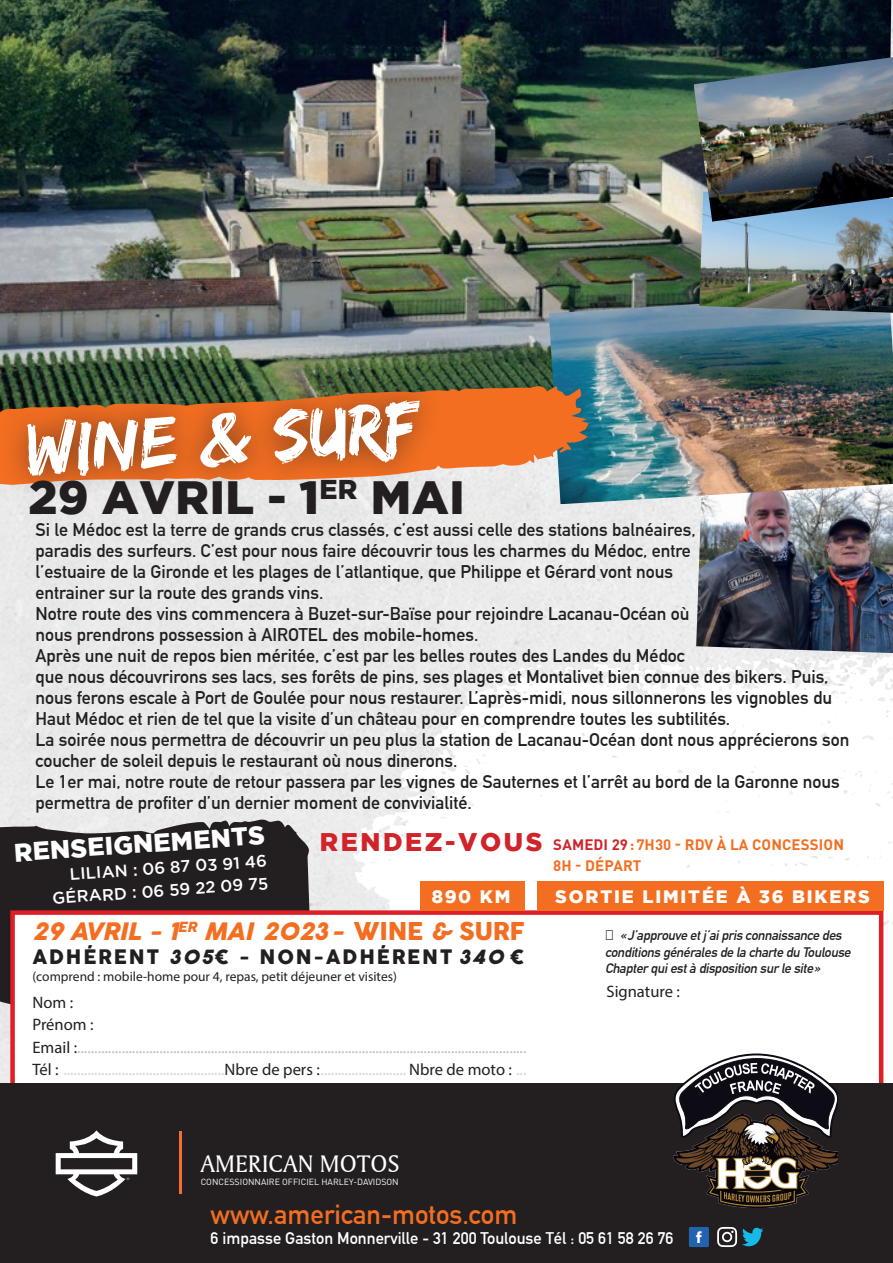
<style>
.page{position:relative;width:893px;height:1263px;background:#fff}
.page>*{position:absolute;margin:0;border:0;box-sizing:border-box;transform-origin:0 0}
.t1{font:75px "Edo SZ";color:#fff}
.t2{font:900 46.65px "Gotham";letter-spacing:.015em;color:#231f20}
.t3{font:700 27px "DIN Alternate";color:#f36e21}
.t4{font:900 25.5px "Gotham";color:#fff}
.t5{font:900 25.5px "Gotham";letter-spacing:.105em;color:#d1232a}
.t6{font:25.2px "Amerigo BT Roman A";color:#fff}
.t7{font:italic 24px "Cocogoose Pro";letter-spacing:-.01em;color:#f36e21}
.t8{font:19.5px "Cocogoose";letter-spacing:.09em;color:#231f20}
.t9{font:700 18px/21px "DIN Alternate";color:#231f20}
.t10{font:900 18px "Gotham";letter-spacing:.105em;color:#fff}
.t11{font:16.5px/22.5px "Myriad Pro";color:#bcbdc0}
.t12{font:700 16.5px "DIN Alternate";color:#fff}
.t13{font:500 16.5px/22.5px "Gotham";color:#fff;text-align:right}
.t14{font:16.5px "Myriad Pro";color:#231f20}
.t15{font:700 15px/21px "DIN Pro";letter-spacing:.01em;color:#f36e21}
.t16{font:14.85px "Facebook Letter Faces";color:#fff}
.t17{font:italic 700 13.5px/16.2px "DIN Alternate";color:#231f20}
.t18{font:13.5px "Myriad Pro";color:#231f20}
.t19{font:8.85px "DIN Pro";color:#fff}
.s1{color:#d1232a}
.s2{font-family:"Cocogoose";font-style:normal}
.s3{font-family:"Cocogoose Pro";font-style:italic}
.s4{color:#231f20}
.s5{color:#d1d2d4}
</style>
<div class="page">
<svg style="left:353px;top:654px;width:540px;height:429px"></svg>
<svg style="left:615px;top:661px;width:3px;height:4px"></svg>
<svg style="left:354px;top:855px;width:4px;height:4px"></svg>
<svg style="left:706px;top:666px;width:9px;height:9px"></svg>
<svg style="left:686px;top:666px;width:14px;height:13px"></svg>
<svg style="left:372px;top:818px;width:5px;height:8px"></svg>
<svg style="left:487px;top:658px;width:116px;height:30px"></svg>
<svg style="left:736px;top:659px;width:15px;height:16px"></svg>
<svg style="left:629px;top:655px;width:46px;height:24px"></svg>
<svg style="left:805px;top:654px;width:16px;height:11px"></svg>
<svg style="left:767px;top:654px;width:32px;height:28px"></svg>
<svg style="left:406px;top:794px;width:20px;height:12px"></svg>
<svg style="left:824px;top:678px;width:4px;height:3px"></svg>
<svg style="left:0;top:815px;width:314px;height:196px;fill:#231f20"></svg>
<div style="left:10px;top:910px;width:873px;height:179px;background:#fff;border:4px solid #de1f25"></div>
<div style="left:420px;top:881px;width:104px;height:29px;background:#f36e21"></div>
<img style="left:0;top:0;width:891px;height:385px">
<div style="left:0;top:1083px;width:893px;height:180px;background:#231f20"></div>
<img style="left:673px;top:1138px;width:165px;height:69px">
<svg style="left:674px;top:1053px;width:164px;height:85px"></svg>
<div style="left:689px;top:1227px;width:20px;height:20px;background:#2362af;border-radius:2px"></div>
<hr style="left:179px;top:1131px;width:3px;height:63px;background:#f26e35">
<svg style="left:717px;top:1227px;width:46px;height:20px"></svg>
<svg style="left:56px;top:1130px;width:81px;height:66px"></svg>
<div style="left:537px;top:881px;width:346px;height:29px;background:#f36e21"></div>
<img style="left:696px;top:504px;width:197px;height:149px">
<img style="left:549px;top:292px;width:344px;height:212px">
<svg style="left:0;top:385px;width:589px;height:100px;fill:#f36e21"></svg>
<div style="left:1px;top:375px;width:444px;height:126px;background:#231f20;opacity:.6"></div>
<img style="left:699px;top:222px;width:194px;height:91px">
<img style="left:693px;top:57px;width:200px;height:165px">
<h1 class="t1" style="left:24px;top:405px;width:396px;rotate:-3deg">WINE &amp; SURF</h1>
<h2 class="t2" style="left:29px;top:471px;width:438px">29 AVRIL - 1<sup>ER</sup> MAI</h2>
<p class="t9" style="left:35px;top:518px;width:815px">Si le Médoc est la terre de grands crus classés, c’est aussi celle des stations balnéaires,<br>paradis des surfeurs. C’est pour nous faire découvrir tous les charmes du Médoc, entre<br>l’estuaire de la Gironde et les plages de l’atlantique, que Philippe et Gérard vont nous<br>entrainer sur la route des grands vins.<br>Notre route des vins commencera à Buzet-sur-Baïse pour rejoindre Lacanau-Océan où<br>nous prendrons possession à AIROTEL des mobile-homes.<br>Après une nuit de repos bien méritée, c’est par les belles routes des Landes du Médoc<br>que nous découvrirons ses lacs, ses forêts de pins, ses plages et Montalivet bien connue des bikers. Puis, nous ferons escale à Port de Goulée pour nous restaurer. L’après-midi, nous sillonnerons les vignobles du Haut Médoc et rien de tel que la visite d’un château pour en comprendre toutes les subtilités.<br>La soirée nous permettra de découvrir un peu plus la station de Lacanau-Océan dont nous apprécierons son coucher de soleil depuis le restaurant où nous dinerons.<br>Le 1er mai, notre route de retour passera par les vignes de Sauternes et l’arrêt au bord de la Garonne nous permettra de profiter d’un dernier moment de convivialité.</p>
<h3 class="t5" style="left:320px;top:828px;width:224px">RENDEZ-VOUS</h3>
<h3 class="t4" style="left:13px;top:838px;width:253px;rotate:-4deg">RENSEIGNEMENTS</h3>
<p class="t15" style="left:553px;top:833px;width:292px"><span class="s1">SAMEDI 29</span>:7H30 - RDV À LA CONCESSION<br>8H - DÉPART</p>
<p class="t13" style="left:50px;top:864px;width:218px;rotate:-4deg">LILIAN : 06 87 03 91 46<br>GÉRARD : 06 59 22 09 75</p>
<p class="t10" style="left:555px;top:886px;width:316px">SORTIE LIMITÉE À 36 BIKERS</p>
<p class="t10" style="left:432px;top:886px;width:80px">890 KM</p>
<h3 class="t7" style="left:32px;top:915px;width:494px">29 AVRIL - 1<sup>ER</sup> MAI 2023- <span class="s2">WINE</span> &amp; <span class="s2">SURF</span></h3>
<p class="t8" style="left:32px;top:943px;width:494px">ADHÉRENT <span class="s3">305</span>€ - NON-ADHÉRENT <span class="s3">340</span> €</p>
<p class="t18" style="left:32px;top:968px;width:366px">(comprend : mobile-home pour 4, repas, petit déjeuner et visites)</p>
<p class="t11" style="left:32px;top:990px;width:495px"><span class="s4">Nom :<br>Prénom :<br>Email :</span>...................................................................................................................................<br><span class="s4">Tél :</span> <span class="s5">...............................................</span><span class="s4">Nbre de pers :</span><span class="s5">.........................</span> <span class="s4">Nbre de moto :</span> <span class="s5">...</span></p>
<h3 class="t6" style="left:201px;top:1148px;width:200px">AMERICAN MOTOS</h3>
<p class="t19" style="left:201px;top:1175px;width:200px">CONCESSIONNAIRE OFFICIEL HARLEY-DAVIDSON</p>
<p class="t17" style="left:605px;top:927px;width:250px;text-indent:15px">«J’approuveetj ’aiprisconnaissancedes conditionsgénéralesdelachartedu Toulouse<br>Chapterquiestàdisposition surlesite»</p>
<p class="t14" style="left:606px;top:981px;width:75px">Signature :</p>
<h3 class="t3" style="left:211px;top:1194px;width:308px">www.american-motos.com</h3>
<p class="t12" style="left:211px;top:1225px;width:464px">6 impasse Gaston Monnerville - 31 200 Toulouse Tél : 05 61 58 26 76</p>
<p class="t16" style="left:696px;top:1228px;width:8px">f</p>
</div>
